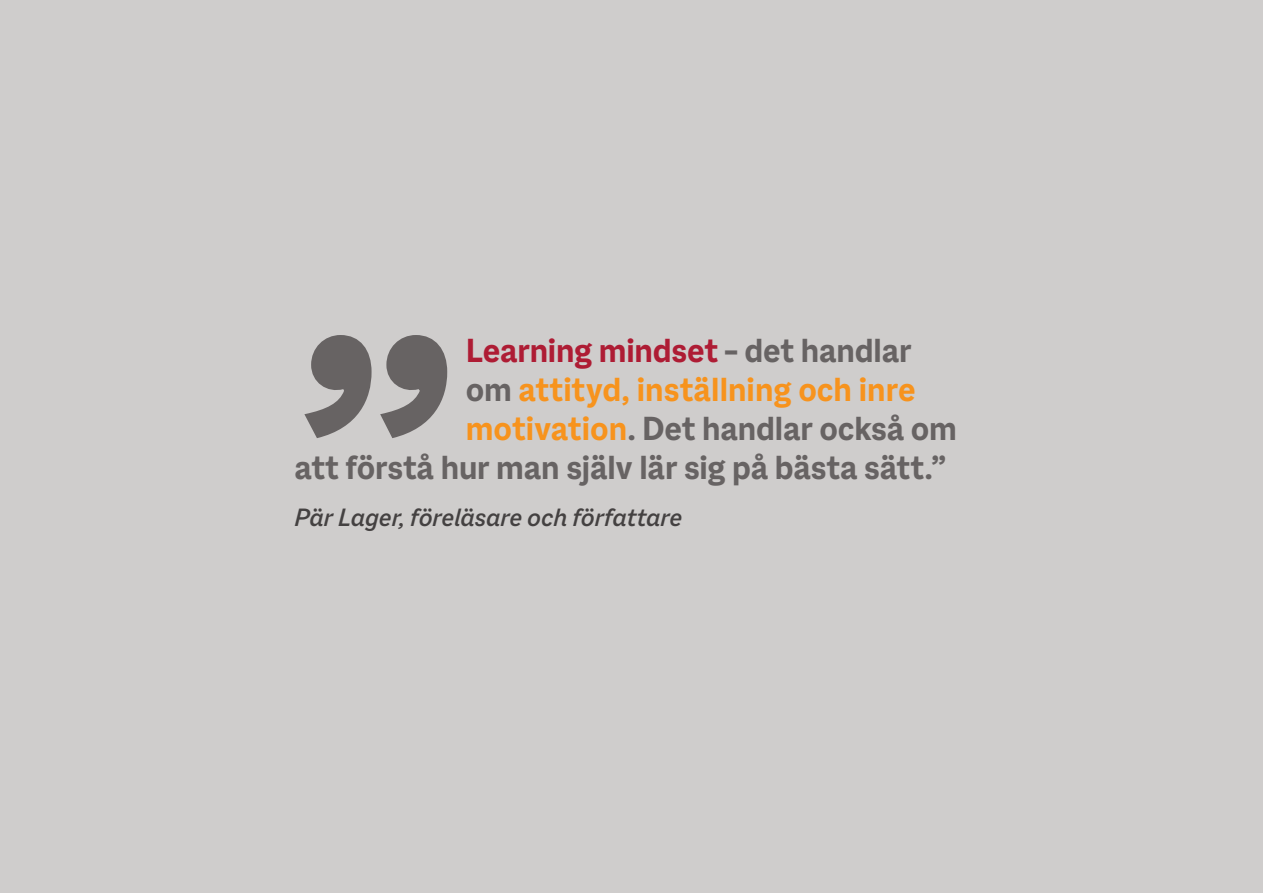
<style>
.page{position:relative;width:1263px;height:893px;background:#cfcdcc}
.page>*{position:absolute;margin:0;border:0;box-sizing:border-box;transform-origin:0 0}
.Stort_citat_m_anfang{font:700 392.4px "Macklin Sans";color:#676363}
.Stort_citat_m_anfang-2{font:700 36px "Macklin Sans";letter-spacing:-.005em;color:#676363}
.Stort_citat_m_anfang-3{font:700 36px "Macklin Sans";color:#f7931d}
.Stort_citat_m_anfang-4{font:700 36px "Macklin Sans";letter-spacing:-.005em;color:#ae1c34}
.Stort_citat_namn{font:italic 500 27px "Macklin Sans";letter-spacing:-.005em;color:#444141}
.s1{color:#676363}
.s2{color:#f7931d}
</style>
<div class="page">
<p class="Stort_citat_m_anfang" style="left:295px;top:238px;width:165px">”</p>
<p class="Stort_citat_m_anfang-4" style="left:466px;top:329px;width:447px">Learning mindset <span class="s1">– det handlar</span></p>
<p class="Stort_citat_m_anfang-3" style="left:466px;top:368px;width:451px"><span class="s1">om</span> attityd, inställning och inre</p>
<p class="Stort_citat_m_anfang-2" style="left:466px;top:407px;width:493px"><span class="s2">motivation</span>. Det handlar också om</p>
<p class="Stort_citat_m_anfang-2" style="left:295px;top:446px;width:653px">att förstå hur man själv lär sig på bästa sätt.”</p>
<p class="Stort_citat_namn" style="left:295px;top:502px;width:389px">Pär Lager, föreläsare och författare</p>
</div>
